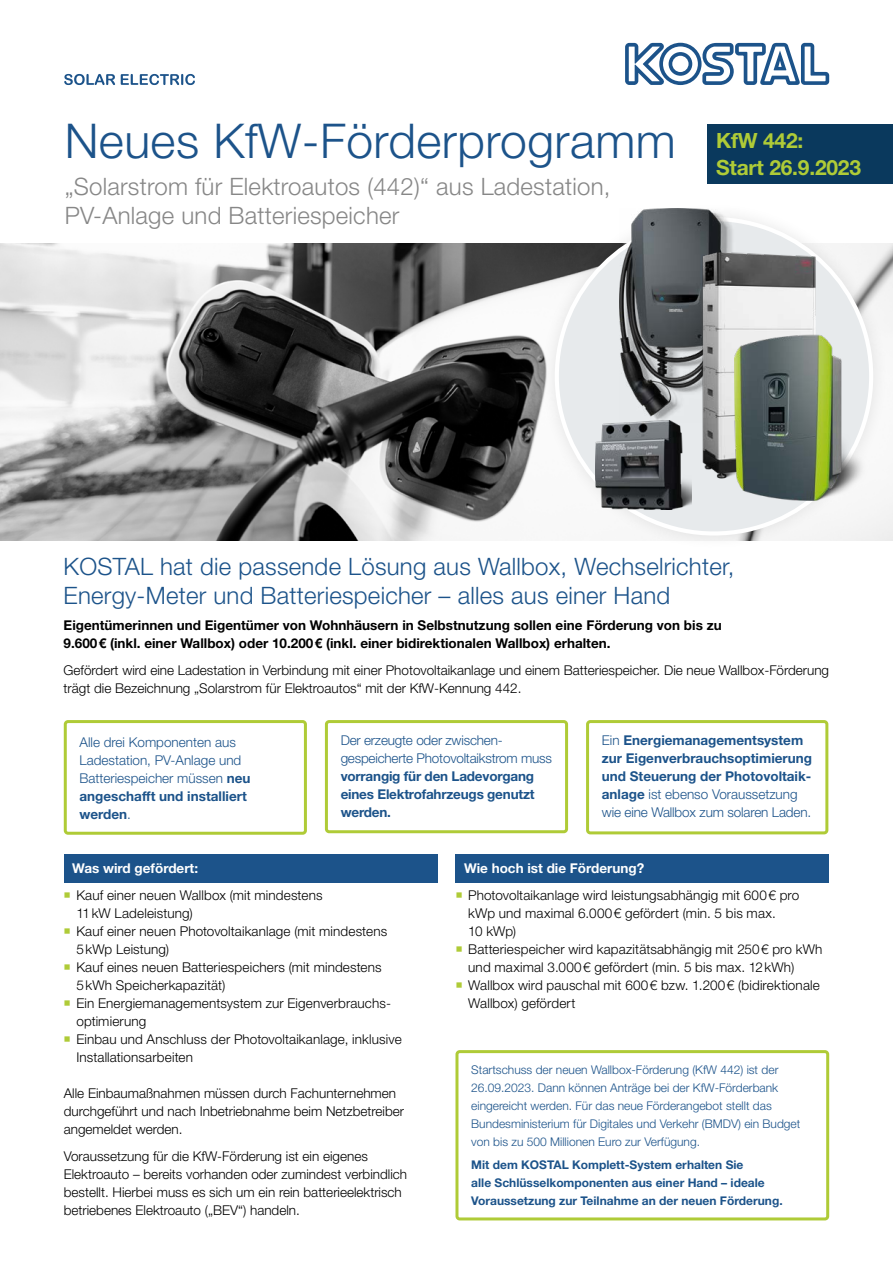
<style>
.page{position:relative;width:893px;height:1263px;background:#fff}
.page>*{position:absolute;margin:0;border:0;box-sizing:border-box;transform-origin:0 0}
.t1{font:300 48px "Helvetica Neue LT Pro";letter-spacing:.01em;color:#1c538a}
.t2{font:300 24px/28.8px "Helvetica Neue LT Pro";letter-spacing:.01em;color:#1c538a}
.t3{font:300 24px/28.8px "Helvetica Neue LT Pro";letter-spacing:.01em;color:#878787}
.t4{font:700 21px/27px "Helvetica Neue LT Pro";letter-spacing:-.01em;color:#afcb37}
.t5{font:300 13.5px/18px "Helvetica Neue LT Pro";color:#000}
.t6{font:700 13.5px/18px "Helvetica Neue LT Pro";color:#1c538a;text-align:justify}
.t7{font:700 13.5px/18px "Helvetica Neue LT Pro";color:#000}
.t8{font:300 13.5px/18px "Helvetica Neue LT Pro";color:#1c538a}
.t9{font:700 13.5px "Helvetica Neue LT Pro";color:#fff}
.t10{font:300 12px/18px "Helvetica Neue LT Pro";color:#1c538a}
.t11{font:700 12px/18px "Helvetica Neue LT Pro";color:#1c538a}
.s1{font-weight:700}
.s2{font-weight:300}
</style>
<div class="page">
<svg style="left:625px;top:43px;width:204px;height:42px"></svg>
<svg style="left:64px;top:74px;width:51px;height:11px"></svg>
<svg style="left:121px;top:74px;width:74px;height:11px"></svg>
<div style="left:64px;top:854px;width:373px;height:28px;background:#1c538a"></div>
<div style="left:455px;top:854px;width:374px;height:28px;background:#1c538a"></div>
<div style="left:64px;top:720px;width:243px;height:115px;border:3px solid #afcb37;border-radius:3px"></div>
<div style="left:325px;top:720px;width:243px;height:113px;border:3px solid #afcb37;border-radius:3px"></div>
<div style="left:586px;top:720px;width:242px;height:114px;border:3px solid #afcb37;border-radius:3px"></div>
<div style="left:455px;top:1050px;width:374px;height:170px;border:3px solid #afcb37;border-radius:3px"></div>
<div style="left:708px;top:124px;width:185px;height:59px;background:#0a395d"></div>
<img style="left:0;top:243px;width:893px;height:297px">
<div style="left:539px;top:201px;width:350px;height:351px;background:#000;opacity:.1"></div>
<div style="left:557px;top:219px;width:314px;height:314px;background:#e7eaec;border-radius:50%"></div>
<img style="left:620px;top:208px;width:119px;height:8px">
<img style="left:611px;top:216px;width:239px;height:298px">
<img style="left:734px;top:331px;width:135px;height:169px">
<img style="left:596px;top:420px;width:96px;height:89px">
<h1 class="t1" style="left:65px;top:111px;width:613px">Neues KfW-Förderprogramm</h1>
<h2 class="t3" style="left:65px;top:171px;width:547px">„Solarstrom für Elektroautos (442)“ aus Ladestation,<br>PV-Anlage und Batteriespeicher</h2>
<h3 class="t4" style="left:716px;top:126px;width:146px">KfW 442:<br>Start 26.9.2023</h3>
<h2 class="t2" style="left:64px;top:552px;width:672px">KOSTAL hat die passende Lösung aus Wallbox, Wechselrichter,<br>Energy-Meter und Batteriespeicher – alles aus einer Hand</h2>
<p class="t7" style="left:64px;top:616px;width:660px">Eigentümerinnen und Eigentümer von Wohnhäusern in Selbstnutzung sollen eine Förderung von bis zu<br>9.600€ (inkl. einer Wallbox) oder 10.200€ (inkl. einer bidirektionalen Wallbox) erhalten.</p>
<p class="t5" style="left:64px;top:661px;width:767px">Gefördert wird eine Ladestation in Verbindung mit einer Photovoltaikanlage und einem Batteriespeicher. Die neue Wallbox-Förderung trägt die Bezeichnung „Solarstrom für Elektroautos“ mit der KfW-Kennung 442.</p>
<p class="t8" style="left:80px;top:733px;width:173px">Alle drei Komponenten aus<br>Ladestation, PV-Anlage und<br>Batteriespeicher müssen <span class="s1">neu angeschafft und installiert werden</span>.</p>
<p class="t8" style="left:341px;top:731px;width:213px">Der erzeugte oder zwischen&shy;gespeicherte Photovoltaikstrom muss</p>
<p class="t6" style="left:341px;top:767px;width:195px">vorrangig für den Ladevorgang eines Elektrofahrzeugs genutzt werden.</p>
<p class="t6" style="left:602px;top:731px;width:212px;text-align:left"><span class="s2">Ein</span> Energiemanagementsystem zur Eigenverbrauchsoptimierung und Steuerung der Photovoltaik&shy;anlage <span class="s2">ist ebenso Voraussetzung wie eine Wallbox zum solaren Laden.</span></p>
<p class="t9" style="left:72px;top:860px;width:127px">Was wird gefördert:</p>
<p class="t5" style="left:76px;top:886px;width:327px">Kauf einer neuen Wallbox (mit mindestens<br>11kW Ladeleistung)<br>Kauf einer neuen Photovoltaikanlage (mit mindestens 5kWp Leistung)<br>Kauf eines neuen Batteriespeichers (mit mindestens 5kWh Speicherkapazität)<br>Ein Energiemanagementsystem zur Eigenverbrauchs&shy;optimierung<br>Einbau und Anschluss der Photovoltaikanlage, inklusive Installationsarbeiten</p>
<p class="t5" style="left:64px;top:1084px;width:342px">Alle Einbaumaßnahmen müssen durch Fachunternehmen durchgeführt und nach Inbetriebnahme beim Netzbetreiber angemeldet werden.</p>
<p class="t5" style="left:64px;top:1147px;width:345px">Voraussetzung für die KfW-Förderung ist ein eigenes Elektroauto – bereits vorhanden oder zumindest verbindlich bestellt. Hierbei muss es sich um ein rein batterieelektrisch betriebenes Elektroauto („BEV“) handeln.</p>
<p class="t9" style="left:464px;top:860px;width:182px">Wie hoch ist die Förderung?</p>
<p class="t5" style="left:468px;top:886px;width:356px">Photovoltaikanlage wird leistungsabhängig mit 600€ pro kWp und maximal 6.000€ gefördert (min. 5 bis max.<br>10 kWp)<br>Batteriespeicher wird kapazitätsabhängig mit 250€ pro kWh und maximal 3.000€ gefördert (min. 5 bis max. 12kWh)<br>Wallbox wird pauschal mit 600€ bzw. 1.200€ (bidirektionale Wallbox) gefördert</p>
<p class="t10" style="left:471px;top:1061px;width:331px">Startschuss der neuen Wallbox-Förderung (KfW 442) ist der 26.09.2023. Dann können Anträge bei der KfW-Förderbank eingereicht werden. Für das neue Förderangebot stellt das Bundesministerium für Digitales und Verkehr (BMDV) ein Budget von bis zu 500 Millionen Euro zur Verfügung.</p>
<p class="t11" style="left:471px;top:1155px;width:313px">Mit dem KOSTAL Komplett-System erhalten Sie<br>alle Schlüsselkomponenten aus einer Hand – ideale<br>Voraussetzung zur Teilnahme an der neuen Förderung.</p>
</div>
